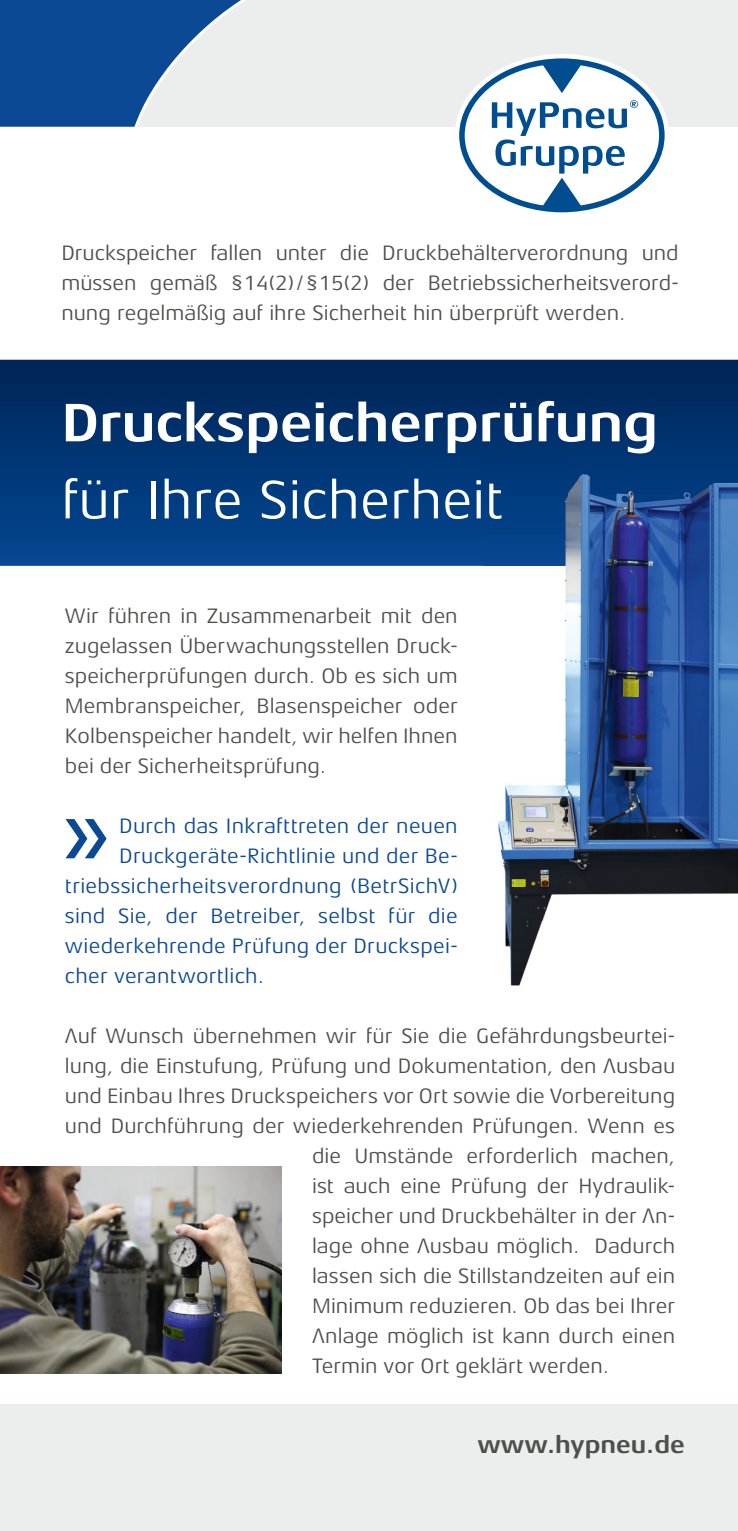
<style>
.page{position:relative;width:738px;height:1531px;background:#fff}
.page>*{position:absolute;margin:0;border:0;box-sizing:border-box;transform-origin:0 0}
.t1{font:700 55px "Aeonis LT Pro";color:#fff}
.t2{font:55px "Aeonis LT Pro";color:#fff}
.t3{font:700 25px "Aeonis LT Pro";color:#4e4e4d}
.t4{font:21.25px/30px "Aeonis LT Pro";letter-spacing:.005em;color:#4e4e4d;text-align:justify}
.t5{font:21.25px "Aeonis LT Pro";letter-spacing:.015em;color:#0c4995}
</style>
<div class="page">
<div style="left:0;top:0;width:737px;height:127px;background:#eceded"></div>
<div style="left:454px;top:54px;width:214px;height:163px;background:#fff;border-radius:50%"></div>
<svg style="left:459px;top:58px;width:205px;height:154px"></svg>
<svg style="left:0;top:0;width:246px;height:127px"></svg>
<div style="left:0;top:1404px;width:737px;height:127px;background:#eceded"></div>
<svg style="left:0;top:360px;width:737px;height:206px;background:#013471"></svg>
<img style="left:484px;top:459px;width:253px;height:527px">
<svg style="left:65px;top:819px;width:41px;height:39px"></svg>
<img style="left:0;top:1166px;width:281px;height:207px">
<p class="t4" style="left:61px;top:237px;width:618px">Druckspeicher fallen unter die Druckbehälterverordnung und müssen gemäß §14(2) / §15(2) der Betriebssicherheitsverord&shy;nung regelmäßig auf ihre Sicherheit hin überprüft werden.</p>
<h1 class="t1" style="left:61px;top:393px;width:597px">Druckspeicherprüfung</h1>
<h1 class="t2" style="left:61px;top:470px;width:443px">für Ihre Sicherheit</h1>
<p class="t4" style="left:65px;top:600px;width:394px">Wir führen in Zusammenarbeit mit den zugelassen Überwachungsstellen Druck&shy;speicherprüfungen durch. Ob es sich um Membranspeicher, Blasenspeicher oder Kolbenspeicher handelt, wir helfen Ihnen bei der Sicherheitsprüfung.</p>
<p class="t5" style="left:119px;top:814px;width:340px">Durch das Inkrafttreten der neuen</p>
<p class="t5" style="left:119px;top:844px;width:340px">Druckgeräte-Richtlinie und der Be-</p>
<p class="t5" style="left:65px;top:874px;width:394px">triebs sicherheitsverordnung (BetrSichV)</p>
<p class="t5" style="left:65px;top:904px;width:394px">sind Sie, der Betreiber, selbst für die</p>
<p class="t5" style="left:65px;top:934px;width:394px">wiederkehrende Prüfung der Druckspei-</p>
<p class="t5" style="left:65px;top:964px;width:200px">cher ver antwortlich.</p>
<p class="t4" style="left:65px;top:1020px;width:611px">Auf Wunsch übernehmen wir für Sie die Gefährdungsbeurtei-</p>
<p class="t4" style="left:65px;top:1050px;width:611px">lung, die Einstufung, Prüfung und Dokumentation, den Ausbau</p>
<p class="t4" style="left:65px;top:1080px;width:611px">und Einbau Ihres Druckspeichers vor Ort sowie die Vorbereitung</p>
<p class="t4" style="left:65px;top:1110px;width:611px">und Durchführung der wiederkehrenden Prüfungen. Wenn es</p>
<p class="t4" style="left:312px;top:1140px;width:364px">die Umstände erforderlich machen,</p>
<p class="t4" style="left:312px;top:1171px;width:364px">ist auch eine Prüfung der Hydraulik-</p>
<p class="t4" style="left:312px;top:1201px;width:364px">speicher und Druckbehälter in der An-</p>
<p class="t4" style="left:312px;top:1231px;width:364px">lage ohne Ausbau möglich. Dadurch</p>
<p class="t4" style="left:312px;top:1261px;width:364px">lassen sich die Stillstandzeiten auf ein</p>
<p class="t4" style="left:312px;top:1291px;width:364px">Minimum reduzieren. Ob das bei Ihrer</p>
<p class="t4" style="left:312px;top:1321px;width:364px">Anlage möglich ist kann durch einen</p>
<p class="t4" style="left:312px;top:1351px;width:298px">Termin vor Ort geklärt werden.</p>
<p class="t3" style="left:477px;top:1431px;width:209px">www.hypneu.de</p>
</div>
